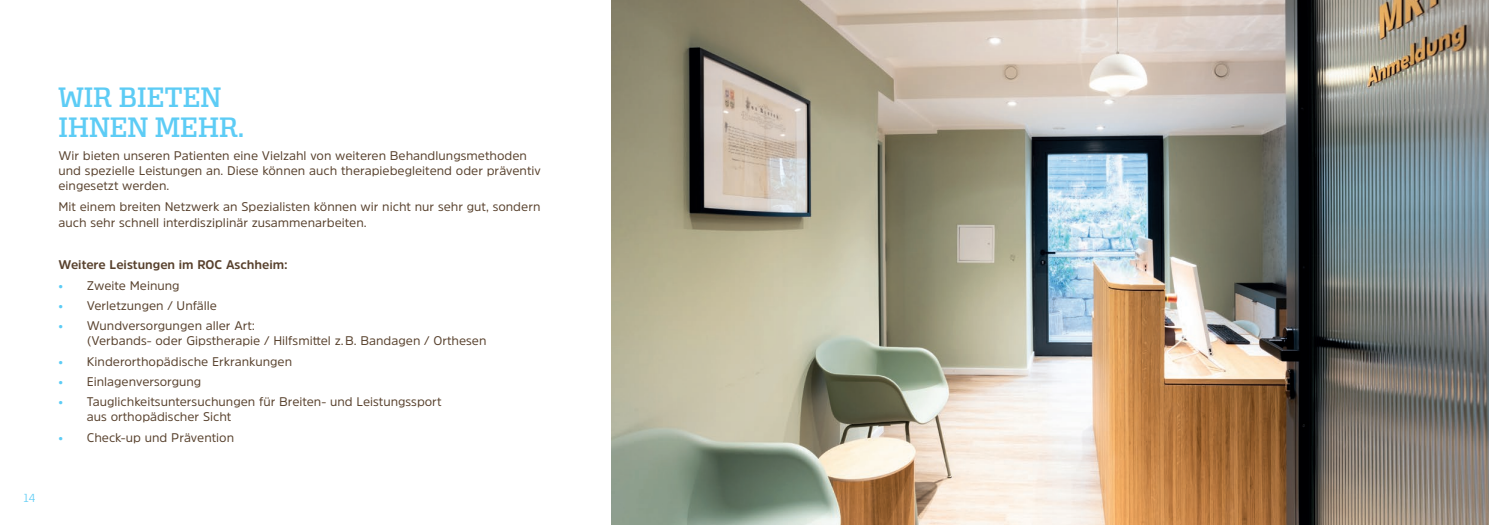
<style>
.page{position:relative;width:1489px;height:525px;background:#fff}
.page>*{position:absolute;margin:0;border:0;box-sizing:border-box;transform-origin:0 0}
.t1{font:30px/29.1px "Alianza Slab 500";color:#5dccf5}
.t2{font:12.5px/15px "Amsi Pro";color:#58412d}
.t3{font:700 12.5px "Amsi Pro";color:#58412d}
.t4{font:12.5px "Alianza Slab 300";color:#5dccf5}
.s1{color:#5dccf5}
</style>
<div class="page">
<img style="left:611px;top:0;width:877px;height:524px">
<p class="t4" style="left:24px;top:491px;width:13px">14</p>
<h1 class="t1" style="left:58px;top:83px;width:187px">WIR BIETEN<br>IHNEN MEHR.</h1>
<p class="t2" style="left:58px;top:148px;width:484px">Wir bieten unseren Patienten eine Vielzahl von weiteren Behandlungsmethoden und spezielle Leistungen an. Diese können auch therapiebegleitend oder präventiv eingesetzt werden.</p>
<p class="t2" style="left:58px;top:197px;width:483px;line-height:16.5px">Mit einem breiten Netzwerk an Spezialisten können wir nicht nur sehr gut, sondern auch sehr schnell interdisziplinär zusammenarbeiten.</p>
<p class="t3" style="left:58px;top:256px;width:231px">Weitere Leistungen im ROC Aschheim:</p>
<p class="t2" style="left:58px;top:277px;width:123px"><span class="s1">•</span> Zweite Meinung</p>
<p class="t2" style="left:58px;top:297px;width:160px"><span class="s1">•</span> Verletzungen / Unfälle</p>
<p class="t2" style="left:87px;top:318px;width:401px;text-indent:-28px"><span class="s1">•</span> Wundversorgungen aller Art:<br>(Verbands- oder Gipstherapie / Hilfsmittel z.B. Bandagen / Orthesen</p>
<p class="t2" style="left:58px;top:353px;width:235px"><span class="s1">•</span> Kinderorthopädische Erkrankungen</p>
<p class="t2" style="left:58px;top:373px;width:144px"><span class="s1">•</span> Einlagenversorgung</p>
<p class="t2" style="left:87px;top:394px;width:356px;text-indent:-28px"><span class="s1">•</span> Tauglichkeitsuntersuchungen für Breiten- und Leistungssport aus orthopädischer Sicht</p>
<p class="t2" style="left:58px;top:429px;width:177px"><span class="s1">•</span> Check-up und Prävention</p>
</div>
